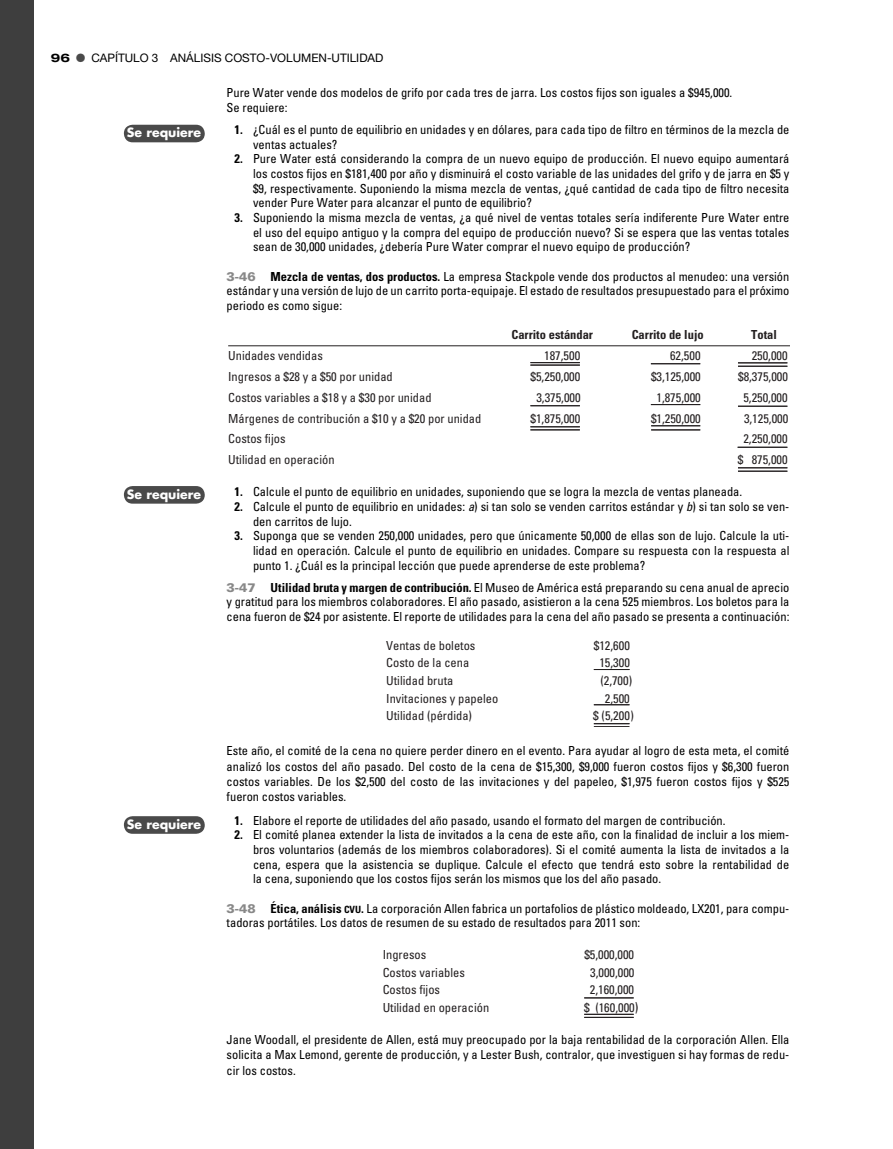
<style>
.page{position:relative;width:893px;height:1149px;background:#fff}
.page>*{position:absolute;margin:0;border:0;box-sizing:border-box;transform-origin:0 0}
.t1{font:condensed 12.45px/14.7px "Univers LT Std";color:#000;text-align:justify}
.t2{font:condensed 12.45px "Univers LT Std";color:#231f20}
.t3{font:700 condensed 12.45px "Univers";color:#231f20}
.t4{font:700 12.45px "Futura Std";color:#fff}
.t5{font:11.7px "Helvetica Neue LT Std";color:#000}
.t6{font:700 expanded 11.7px "Helvetica Neue LT Std";color:#000}
.s1{font-weight:700}
.s2{font-weight:900;font-stretch:normal;color:#888}
.s3{font-style:italic}
.s4{font-weight:700;font-size:9.9px}
.s5{font-size:13.2px}
</style>
<div class="page">
<div style="left:0;top:0;width:33px;height:1148px;background:#3e3e3e"></div>
<hr style="left:228px;top:345px;width:561px;height:1px;background:#231f20">
<hr style="left:530px;top:362px;width:50px;height:1px;background:#231f20">
<hr style="left:530px;top:365px;width:50px;height:1px;background:#231f20">
<hr style="left:530px;top:405px;width:50px;height:1px;background:#231f20">
<hr style="left:530px;top:426px;width:50px;height:1px;background:#231f20">
<hr style="left:530px;top:429px;width:50px;height:1px;background:#231f20">
<hr style="left:651px;top:363px;width:49px;height:1px;background:#231f20">
<hr style="left:651px;top:404px;width:49px;height:1px;background:#231f20">
<hr style="left:651px;top:425px;width:49px;height:1px;background:#231f20">
<hr style="left:651px;top:429px;width:49px;height:1px;background:#231f20">
<hr style="left:738px;top:362px;width:49px;height:1px;background:#231f20">
<hr style="left:738px;top:366px;width:49px;height:1px;background:#231f20">
<hr style="left:738px;top:406px;width:49px;height:1px;background:#231f20">
<hr style="left:738px;top:447px;width:49px;height:1px;background:#231f20">
<hr style="left:738px;top:471px;width:49px;height:1px;background:#231f20">
<hr style="left:738px;top:467px;width:49px;height:1px;background:#231f20">
<hr style="left:594px;top:669px;width:35px;height:1px;background:#231f20">
<hr style="left:594px;top:704px;width:35px;height:1px;background:#231f20">
<hr style="left:594px;top:723px;width:35px;height:1px;background:#231f20">
<hr style="left:594px;top:726px;width:35px;height:1px;background:#231f20">
<hr style="left:584px;top:1013px;width:50px;height:1px;background:#231f20">
<hr style="left:584px;top:1016px;width:50px;height:1px;background:#231f20">
<hr style="left:584px;top:997px;width:50px;height:1px;background:#231f20">
<div style="left:124px;top:125px;width:81px;height:17px;background:#4a4a4a;border-radius:9px"></div>
<div style="left:124px;top:486px;width:81px;height:17px;background:#4a4a4a;border-radius:9px"></div>
<div style="left:124px;top:816px;width:81px;height:17px;background:#4a4a4a;border-radius:9px"></div>
<p class="t6" style="left:51px;top:53px;width:21px">96</p>
<p class="t5" style="left:91px;top:53px;width:294px">CAPÍTULO 3 ANÁLISIS COSTO-VOLUMEN-UTILIDAD</p>
<p class="t1" style="left:227px;top:86px;width:507px">Pure Water vende dos modelos de grifo por cada tres de jarra. Los costos fijos son iguales a $945,000.<br>Se requiere:</p>
<p class="t1" style="left:253px;top:123px;width:538px;text-indent:-19px"><span class="s1">1.</span> ¿Cuál es el punto de equilibrio en unidades y en dólares, para cada tipo de filtro en términos de la mezcla de ventas actuales?</p>
<p class="t1" style="left:253px;top:152px;width:538px;text-indent:-19px"><span class="s1">2.</span> Pure Water está considerando la compra de un nuevo equipo de producción. El nuevo equipo aumentará los costos fijos en $181,400 por año y disminuirá el costo variable de las unidades del grifo y de jarra en $5 y $9, respectivamente. Suponiendo la misma mezcla de ventas, ¿qué cantidad de cada tipo de filtro necesita vender Pure Water para alcanzar el punto de equilibrio?</p>
<p class="t1" style="left:253px;top:211px;width:538px;text-indent:-19px"><span class="s1">3.</span> Suponiendo la misma mezcla de ventas, ¿a qué nivel de ventas totales sería indiferente Pure Water entre el uso del equipo antiguo y la compra del equipo de producción nuevo? Si se espera que las ventas totales sean de 30,000 unidades, ¿debería Pure Water comprar el nuevo equipo de producción?</p>
<p class="t1" style="left:227px;top:270px;width:564px"><span class="s2">3-46</span> <span class="s1">Mezcla de ventas, dos productos.</span> La empresa Stackpole vende dos productos al menudeo: una versión estándar y una versión de lujo de un carrito porta-equipaje. El estado de resultados presupuestado para el próximo periodo es como sigue:</p>
<p class="t3" style="left:511px;top:330px;width:83px">Carrito estándar</p>
<p class="t3" style="left:632px;top:330px;width:73px">Carrito de lujo</p>
<p class="t3" style="left:751px;top:330px;width:27px">Total</p>
<p class="t2" style="left:228px;top:351px;width:96px">Unidades vendidas</p>
<p class="t2" style="left:544px;top:351px;width:37px">187,500</p>
<p class="t2" style="left:670px;top:351px;width:32px">62,500</p>
<p class="t2" style="left:752px;top:351px;width:37px">250,000</p>
<p class="t2" style="left:228px;top:371px;width:166px">Ingresos a $28 y a $50 por unidad</p>
<p class="t2" style="left:530px;top:371px;width:51px">$5,250,000</p>
<p class="t2" style="left:651px;top:371px;width:51px">$3,125,000</p>
<p class="t2" style="left:738px;top:371px;width:51px">$8,375,000</p>
<p class="t2" style="left:228px;top:392px;width:205px">Costos variables a $18 y a $30 por unidad</p>
<p class="t2" style="left:536px;top:392px;width:46px">3,375,000</p>
<p class="t2" style="left:656px;top:392px;width:46px">1,875,000</p>
<p class="t2" style="left:743px;top:392px;width:46px">5,250,000</p>
<p class="t2" style="left:228px;top:413px;width:255px">Márgenes de contribución a $10 y a $20 por unidad</p>
<p class="t2" style="left:530px;top:413px;width:51px">$1,875,000</p>
<p class="t2" style="left:651px;top:413px;width:51px">$1,250,000</p>
<p class="t2" style="left:744px;top:413px;width:46px">3,125,000</p>
<p class="t2" style="left:228px;top:434px;width:59px">Costos fijos</p>
<p class="t2" style="left:743px;top:434px;width:46px">2,250,000</p>
<p class="t2" style="left:228px;top:455px;width:108px">Utilidad en operación</p>
<p class="t2" style="left:738px;top:455px;width:51px">$ 875,000</p>
<p class="t1" style="left:234px;top:485px;width:509px"><span class="s1">1.</span> Calcule el punto de equilibrio en unidades, suponiendo que se logra la mezcla de ventas planeada.</p>
<p class="t1" style="left:253px;top:500px;width:538px;text-indent:-19px"><span class="s1">2.</span> Calcule el punto de equilibrio en unidades: <span class="s3">a</span>) si tan solo se venden carritos estándar y <span class="s3">b</span>) si tan solo se ven&shy;den carritos de lujo.</p>
<p class="t1" style="left:253px;top:529px;width:538px;text-indent:-19px"><span class="s1">3.</span> Suponga que se venden 250,000 unidades, pero que únicamente 50,000 de ellas son de lujo. Calcule la uti&shy;lidad en operación. Calcule el punto de equilibrio en unidades. Compare su respuesta con la respuesta al punto 1. ¿Cuál es la principal lección que puede aprenderse de este problema?</p>
<p class="t1" style="left:227px;top:580px;width:564px"><span class="s2">3-47</span> <span class="s1">Utilidad bruta y margen de contribución.</span> El Museo de América está preparando su cena anual de aprecio y gratitud para los miembros colaboradores. El año pasado, asistieron a la cena 525 miembros. Los boletos para la cena fueron de $24 por asistente. El reporte de utilidades para la cena del año pasado se presenta a continuación:</p>
<p class="t2" style="left:386px;top:640px;width:91px">Ventas de boletos</p>
<p class="t2" style="left:594px;top:640px;width:37px">$12,600</p>
<p class="t2" style="left:386px;top:658px;width:85px">Costo de la cena</p>
<p class="t2" style="left:599px;top:658px;width:32px">15,300</p>
<p class="t2" style="left:386px;top:675px;width:69px">Utilidad bruta</p>
<p class="t2" style="left:600px;top:675px;width:33px">(2,700)</p>
<p class="t2" style="left:386px;top:693px;width:114px">Invitaciones y papeleo</p>
<p class="t2" style="left:605px;top:693px;width:26px">2,500</p>
<p class="t2" style="left:386px;top:710px;width:87px">Utilidad (pérdida)</p>
<p class="t2" style="left:593px;top:710px;width:42px">$ (5,200)</p>
<p class="t1" style="left:227px;top:743px;width:564px;line-height:15.5px">Este año, el comité de la cena no quiere perder dinero en el evento. Para ayudar al logro de esta meta, el comité analizó los costos del año pasado. Del costo de la cena de $15,300, $9,000 fueron costos fijos y $6,300 fueron costos variables. De los $2,500 del costo de las invitaciones y del papeleo, $1,975 fueron costos fijos y $525 fueron costos variables.</p>
<p class="t1" style="left:234px;top:813px;width:493px"><span class="s1">1.</span> Elabore el reporte de utilidades del año pasado, usando el formato del margen de contribución.</p>
<p class="t1" style="left:253px;top:828px;width:538px;text-indent:-19px"><span class="s1">2.</span> El comité planea extender la lista de invitados a la cena de este año, con la finalidad de incluir a los miem&shy;bros voluntarios (además de los miembros colaboradores). Si el comité aumenta la lista de invitados a la cena, espera que la asistencia se duplique. Calcule el efecto que tendrá esto sobre la rentabilidad de la cena, suponiendo que los costos fijos serán los mismos que los del año pasado.</p>
<p class="t1" style="left:227px;top:901px;width:564px"><span class="s2">3-48</span> <span class="s1">Ética, análisis</span> <span class="s4">CVU</span><span class="s1">.</span> La corporación Allen fabrica un portafolios de plástico moldeado, LX201, para compu&shy;tadoras portátiles. Los datos de resumen de su estado de resultados para 2011 son:</p>
<p class="t2" style="left:383px;top:949px;width:45px">Ingresos</p>
<p class="t2" style="left:584px;top:949px;width:51px">$5,000,000</p>
<p class="t2" style="left:383px;top:967px;width:84px">Costos variables</p>
<p class="t2" style="left:590px;top:967px;width:46px">3,000,000</p>
<p class="t2" style="left:383px;top:984px;width:59px">Costos fijos</p>
<p class="t2" style="left:590px;top:984px;width:46px">2,160,000</p>
<p class="t2" style="left:383px;top:1002px;width:108px">Utilidad en operación</p>
<p class="t2" style="left:584px;top:1002px;width:56px">$ (160,000<span class="s5">)</span></p>
<p class="t1" style="left:227px;top:1032px;width:564px;line-height:15.5px">Jane Woodall, el presidente de Allen, está muy preocupado por la baja rentabilidad de la corporación Allen. Ella solicita a Max Lemond, gerente de producción, y a Lester Bush, contralor, que investiguen si hay formas de redu&shy;cir los costos.</p>
<p class="t4" style="left:127px;top:126px;width:76px">Se requiere</p>
<p class="t4" style="left:127px;top:487px;width:76px">Se requiere</p>
<p class="t4" style="left:127px;top:816px;width:76px">Se requiere</p>
</div>
